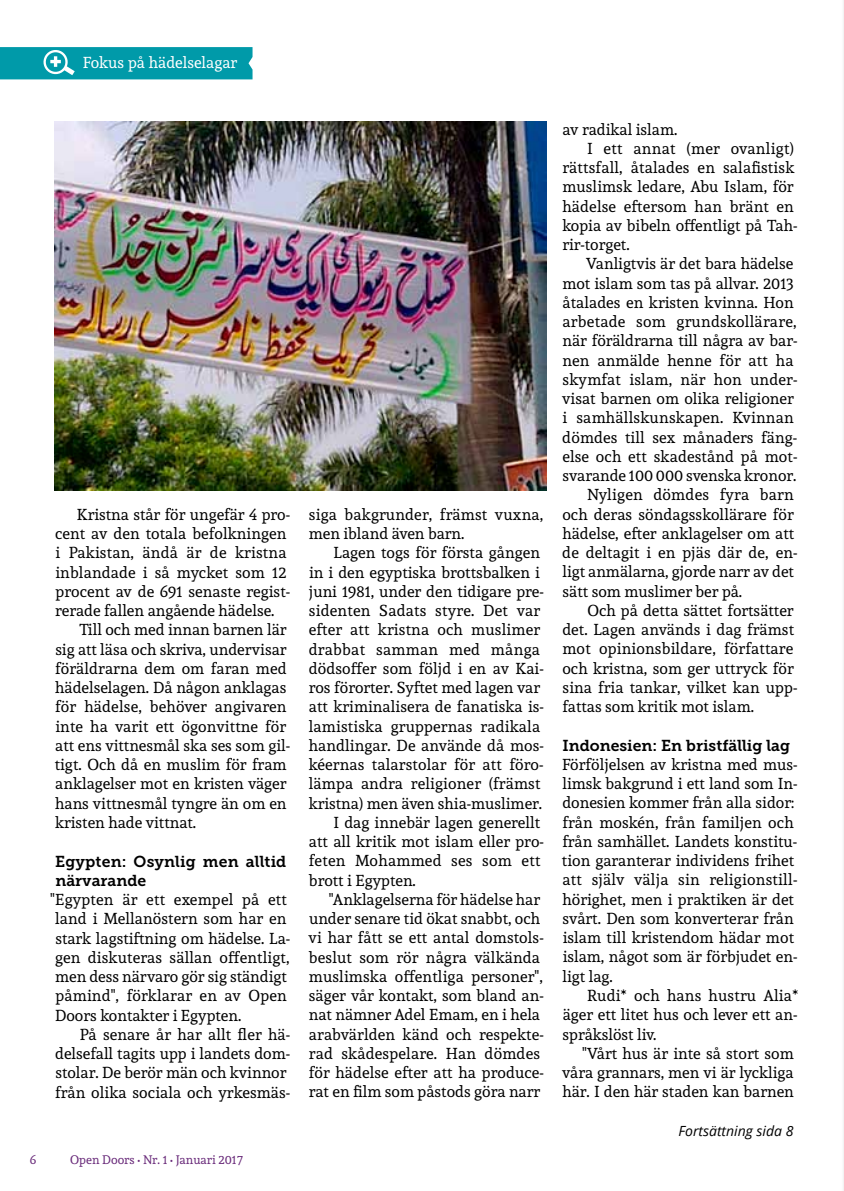
<style>
.page{position:relative;width:844px;height:1191px;background:#fff}
.page>*{position:absolute;margin:0;border:0;box-sizing:border-box;transform-origin:0 0}
.t1{font:15.75px/19.2px "Andada";letter-spacing:.005em;color:#000}
.t2{font:15.75px/19.2px "Museo Slab 700";color:#000}
.t3{font:15.75px "Andada";color:#fff}
.t4{font:italic 14px "Open Sans";color:#000}
.t5{font:12.25px "Andada";color:#682979}
</style>
<div class="page">
<svg style="left:0;top:47px;width:252px;height:32px;background:#099dac"></svg>
<hr style="left:843px;top:0;width:1px;height:1191px;background:#f0e4cf">
<img style="left:55px;top:122px;width:491px;height:368px">
<p class="t3" style="left:83px;top:52px;width:156px">Fokus på hädelselagar</p>
<p class="t1" style="left:77px;top:504px;width:215px">Kristna står för ungefär 4 pro-</p>
<p class="t1" style="left:55px;top:524px;width:233px">cent av den totala befolkningen</p>
<p class="t1" style="left:55px;top:543px;width:232px">i Pakistan, ändå är de kristna</p>
<p class="t1" style="left:55px;top:562px;width:232px">inblandade i så mycket som 12</p>
<p class="t1" style="left:55px;top:581px;width:236px">procent av de 691 senaste regist-</p>
<p class="t1" style="left:55px;top:601px;width:221px">rerade fallen angående hädelse.</p>
<p class="t1" style="left:79px;top:620px;width:208px">Till och med innan barnen lär</p>
<p class="t1" style="left:55px;top:639px;width:232px">sig att läsa och skriva, undervisar</p>
<p class="t1" style="left:55px;top:658px;width:233px">föräldrarna dem om faran med</p>
<p class="t1" style="left:55px;top:678px;width:232px">hädelselagen. Då någon anklagas</p>
<p class="t1" style="left:55px;top:697px;width:233px">för hädelse, behöver angivaren</p>
<p class="t1" style="left:55px;top:716px;width:232px">inte ha varit ett ögonvittne för</p>
<p class="t1" style="left:55px;top:735px;width:236px">att ens vittnesmål ska ses som gil-</p>
<p class="t1" style="left:55px;top:755px;width:233px">tigt. Och då en muslim för fram</p>
<p class="t1" style="left:55px;top:774px;width:232px">anklagelser mot en kristen väger</p>
<p class="t1" style="left:55px;top:793px;width:233px">hans vittnesmål tyngre än om en</p>
<p class="t1" style="left:55px;top:812px;width:142px">kristen hade vittnat.</p>
<p class="t2" style="left:55px;top:851px;width:233px">Egypten: Osynlig men alltid närvarande</p>
<p class="t1" style="left:55px;top:889px;width:237px;text-indent:-5px">"Egypten är ett exempel på ett land i Mellanöstern som har en stark lagstiftning om hädelse. La&shy;gen diskuteras sällan offentligt, men dess närvaro gör sig ständigt påmind", förklarar en av Open<br>Doors kontakter i Egypten.</p>
<p class="t1" style="left:55px;top:1024px;width:236px;text-indent:25px">På senare år har allt fler hä&shy;delsefall tagits upp i landets dom&shy;stolar. De berör män och kvinnor från olika sociala och yrkesmäs-</p>
<p class="t5" style="left:30px;top:1151px;width:8px">6</p>
<p class="t5" style="left:70px;top:1151px;width:174px">Open Doors • Nr. 1 • Januari 2017</p>
<p class="t1" style="left:309px;top:504px;width:236px">siga bakgrunder, främst vuxna, men ibland även barn.</p>
<p class="t1" style="left:333px;top:543px;width:208px">Lagen togs för första gången</p>
<p class="t1" style="left:309px;top:562px;width:232px">in i den egyptiska brottsbalken i</p>
<p class="t1" style="left:309px;top:581px;width:236px">juni 1981, under den tidigare pre-</p>
<p class="t1" style="left:309px;top:600px;width:233px">sidenten Sadats styre. Det var</p>
<p class="t1" style="left:308px;top:620px;width:233px">efter att kristna och muslimer</p>
<p class="t1" style="left:308px;top:639px;width:233px">drabbat samman med många</p>
<p class="t1" style="left:308px;top:658px;width:237px">dödsoffer som följd i en av Kai-</p>
<p class="t1" style="left:309px;top:677px;width:233px">ros förorter. Syftet med lagen var</p>
<p class="t1" style="left:309px;top:697px;width:236px">att kriminalisera de fanatiska is-</p>
<p class="t1" style="left:309px;top:716px;width:233px">lamistiska gruppernas radikala</p>
<p class="t1" style="left:309px;top:735px;width:236px">handlingar. De använde då mos-</p>
<p class="t1" style="left:309px;top:754px;width:236px">kéernas talarstolar för att föro-</p>
<p class="t1" style="left:309px;top:774px;width:233px">lämpa andra religioner (främst</p>
<p class="t1" style="left:309px;top:793px;width:235px">kristna) men även shia-muslimer.</p>
<p class="t1" style="left:333px;top:812px;width:208px">I dag innebär lagen generellt</p>
<p class="t1" style="left:309px;top:831px;width:236px">att all kritik mot islam eller pro-</p>
<p class="t1" style="left:309px;top:851px;width:233px">feten Mohammed ses som ett</p>
<p class="t1" style="left:309px;top:870px;width:108px">brott i Egypten.</p>
<p class="t1" style="left:328px;top:889px;width:213px">"Anklagelserna för hädelse har</p>
<p class="t1" style="left:309px;top:908px;width:232px">under senare tid ökat snabbt, och</p>
<p class="t1" style="left:308px;top:928px;width:237px">vi har fått se ett antal domstols-</p>
<p class="t1" style="left:309px;top:947px;width:232px">beslut som rör några välkända</p>
<p class="t1" style="left:309px;top:966px;width:235px">muslimska offentliga personer",</p>
<p class="t1" style="left:309px;top:985px;width:236px">säger vår kontakt, som bland an-</p>
<p class="t1" style="left:309px;top:1005px;width:233px">nat nämner Adel Emam, en i hela</p>
<p class="t1" style="left:309px;top:1024px;width:236px">arabvärlden känd och respekte-</p>
<p class="t1" style="left:309px;top:1043px;width:233px">rad skådespelare. Han dömdes</p>
<p class="t1" style="left:309px;top:1062px;width:236px">för hädelse efter att ha produce-</p>
<p class="t1" style="left:309px;top:1082px;width:233px">rat en film som påstods göra narr</p>
<p class="t1" style="left:562px;top:119px;width:116px">av radikal islam.</p>
<p class="t1" style="left:587px;top:138px;width:208px">I ett annat (mer ovanligt)</p>
<p class="t1" style="left:562px;top:158px;width:233px">rättsfall, åtalades en salafistisk</p>
<p class="t1" style="left:562px;top:177px;width:233px">muslimsk ledare, Abu Islam, för</p>
<p class="t1" style="left:562px;top:196px;width:233px">hädelse eftersom han bränt en</p>
<p class="t1" style="left:562px;top:215px;width:236px">kopia av bibeln offentligt på Tah-</p>
<p class="t1" style="left:562px;top:235px;width:69px">rir-torget.</p>
<p class="t1" style="left:586px;top:254px;width:209px">Vanligtvis är det bara hädelse</p>
<p class="t1" style="left:562px;top:273px;width:233px">mot islam som tas på allvar. 2013</p>
<p class="t1" style="left:562px;top:292px;width:232px">åtalades en kristen kvinna. Hon</p>
<p class="t1" style="left:562px;top:312px;width:235px">arbetade som grundskollärare,</p>
<p class="t1" style="left:562px;top:331px;width:236px">när föräldrarna till några av bar-</p>
<p class="t1" style="left:562px;top:350px;width:232px">nen anmälde henne för att ha</p>
<p class="t1" style="left:562px;top:369px;width:236px">skymfat islam, när hon under-</p>
<p class="t1" style="left:562px;top:389px;width:233px">visat barnen om olika religioner</p>
<p class="t1" style="left:562px;top:408px;width:232px">i samhällskunskapen. Kvinnan</p>
<p class="t1" style="left:562px;top:427px;width:236px">dömdes till sex månaders fäng-</p>
<p class="t1" style="left:562px;top:446px;width:237px">else och ett skadestånd på mot-</p>
<p class="t1" style="left:562px;top:466px;width:235px">svarande 100 000 svenska kronor.</p>
<p class="t1" style="left:587px;top:485px;width:208px">Nyligen dömdes fyra barn</p>
<p class="t1" style="left:562px;top:504px;width:233px">och deras söndagsskollärare för</p>
<p class="t1" style="left:562px;top:523px;width:233px">hädelse, efter anklagelser om att</p>
<p class="t1" style="left:562px;top:543px;width:237px">de deltagit i en pjäs där de, en-</p>
<p class="t1" style="left:562px;top:562px;width:233px">ligt anmälarna, gjorde narr av det</p>
<p class="t1" style="left:562px;top:581px;width:181px">sätt som muslimer ber på.</p>
<p class="t1" style="left:587px;top:600px;width:208px">Och på detta sättet fortsätter</p>
<p class="t1" style="left:562px;top:620px;width:233px">det. Lagen används i dag främst</p>
<p class="t1" style="left:562px;top:639px;width:232px">mot opinionsbildare, författare</p>
<p class="t1" style="left:562px;top:658px;width:233px">och kristna, som ger uttryck för</p>
<p class="t1" style="left:562px;top:677px;width:236px">sina fria tankar, vilket kan upp-</p>
<p class="t1" style="left:562px;top:696px;width:193px">fattas som kritik mot islam.</p>
<p class="t2" style="left:562px;top:735px;width:229px">Indonesien: En bristfällig lag</p>
<p class="t1" style="left:561px;top:754px;width:237px">Förföljelsen av kristna med mus&shy;limsk bakgrund i ett land som In&shy;donesien kommer från alla sidor: från moskén, från familjen och från samhället. Landets konstitu&shy;tion garanterar individens frihet att själv välja sin religionstill&shy;hörighet, men i praktiken är det svårt. Den som konverterar från islam till kristendom hädar mot islam, något som är förbjudet en&shy;ligt lag.</p>
<p class="t1" style="left:562px;top:985px;width:237px;text-align:justify;text-indent:25px">Rudi* och hans hustru Alia* äger ett litet hus och lever ett an&shy;språkslöst liv.</p>
<p class="t1" style="left:562px;top:1043px;width:233px;text-align:justify;text-indent:20px">"Vårt hus är inte så stort som våra grannars, men vi är lyckliga här. I den här staden kan barnen</p>
<p class="t4" style="left:678px;top:1121px;width:116px">Fortsättning sida 8</p>
</div>
